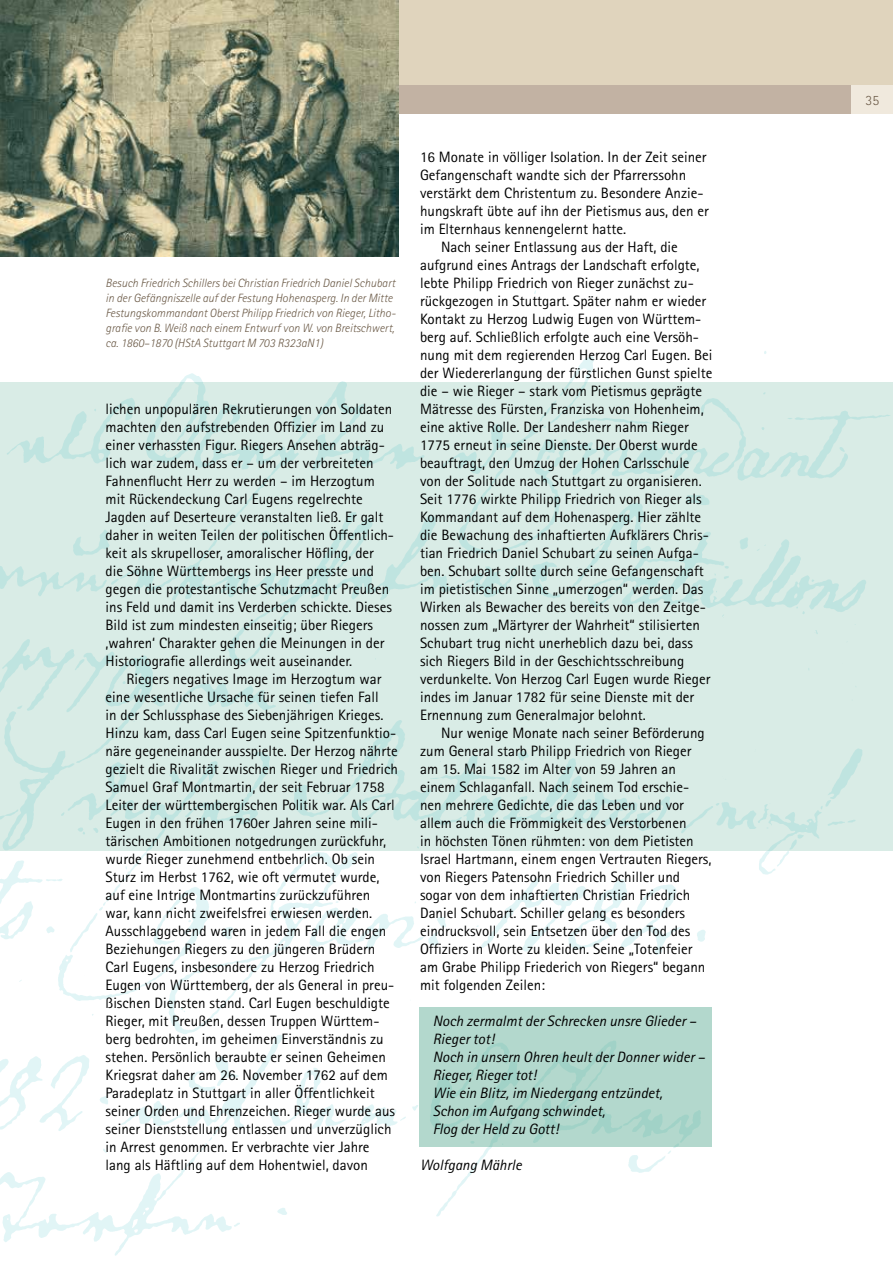
<style>
.page{position:relative;width:893px;height:1263px;background:#fff}
.page>*{position:absolute;margin:0;border:0;box-sizing:border-box;transform-origin:0 0}
.t1{font:15px/18px "Rotis Sans Serif";color:#000}
.t2{font:italic 15px/18px "Rotis Sans Serif";color:#000}
.t3{font:300 14.25px "Rotis Sans Serif";color:#6c5b48}
.t4{font:italic 300 12px/15px "Rotis Sans Serif";color:#6c5b48}
</style>
<div class="page">
<img style="left:0;top:290px;width:892px;height:966px">
<div style="left:0;top:0;width:892px;height:108px;background:#e0d4bd"></div>
<div style="left:0;top:85px;width:892px;height:29px;background:#c2b2a3"></div>
<div style="left:851px;top:85px;width:41px;height:29px;background:#f0e9dd"></div>
<img style="left:0;top:0;width:398px;height:256px">
<svg style="left:419px;top:1007px;width:292px;height:139px;background:#b0d7cc"></svg>
<p class="t4" style="left:105px;top:276px;width:291px">Besuch Friedrich Schillers bei Christian Friedrich Daniel Schubart in der Gefängniszelle auf der Festung Hohenasperg. In der Mitte Festungskommandant Oberst Philipp Friedrich von Rieger, Litho&shy;grafie von B. Weiß nach einem Entwurf von W. von Breitschwert, ca. 1860–1870 (HStA Stuttgart M 703 R323aN1)</p>
<p class="t1" style="left:105px;top:400px;width:290px">lichen unpopulären Rekrutierungen von Soldaten machten den aufstrebenden Offizier im Land zu einer verhassten Figur. Riegers Ansehen abträg&shy;lich war zudem, dass er – um der verbreiteten Fahnenflucht Herr zu werden – im Herzogtum mit Rückendeckung Carl Eugens regelrechte Jagden auf Deserteure veranstalten ließ. Er galt daher in weiten Teilen der politischen Öffentlich&shy;keit als skrupelloser, amoralischer Höfling, der die Söhne Württembergs ins Heer presste und gegen die protestantische Schutzmacht Preußen ins Feld und damit ins Verderben schickte. Dieses Bild ist zum mindesten einseitig; über Riegers ‚wahren‘ Charakter gehen die Meinungen in der Historiografie allerdings weit auseinander.</p>
<p class="t1" style="left:105px;top:670px;width:294px;text-indent:21px">Riegers negatives Image im Herzogtum war eine wesentliche Ursache für seinen tiefen Fall<br>in der Schlussphase des Siebenjährigen Krieges.<br>Hinzu kam, dass Carl Eugen seine Spitzenfunktio&shy;näre gegeneinander ausspielte. Der Herzog nährte gezielt die Rivalität zwischen Rieger und Friedrich Samuel Graf Montmartin, der seit Februar 1758<br>Leiter der württembergischen Politik war. Als Carl Eugen in den frühen 1760er Jahren seine mili&shy;tärischen Ambitionen notgedrungen zurückfuhr, wurde Rieger zunehmend entbehrlich. Ob sein Sturz im Herbst 1762, wie oft vermutet wurde, auf eine Intrige Montmartins zurückzuführen war, kann nicht zweifelsfrei erwiesen werden.<br>Ausschlaggebend waren in jedem Fall die engen Beziehungen Riegers zu den jüngeren Brüdern Carl Eugens, insbesondere zu Herzog Friedrich Eugen von Württemberg, der als General in preu&shy;ßischen Diensten stand. Carl Eugen beschuldigte Rieger, mit Preußen, dessen Truppen Württem&shy;berg bedrohten, im geheimen Einverständnis zu stehen. Persönlich beraubte er seinen Geheimen Kriegsrat daher am 26. November 1762 auf dem Paradeplatz in Stuttgart in aller Öffentlichkeit seiner Orden und Ehrenzeichen. Rieger wurde aus seiner Dienststellung entlassen und unverzüglich in Arrest genommen. Er verbrachte vier Jahre lang als Häftling auf dem Hohentwiel, davon</p>
<p class="t1" style="left:420px;top:148px;width:288px">16 Monate in völliger Isolation. In der Zeit seiner</p>
<p class="t1" style="left:420px;top:166px;width:268px">Gefangenschaft wandte sich der Pfarrerssohn</p>
<p class="t1" style="left:420px;top:184px;width:285px">verstärkt dem Christentum zu. Besondere Anzie-</p>
<p class="t1" style="left:420px;top:202px;width:290px">hungskraft übte auf ihn der Pietismus aus, den er</p>
<p class="t1" style="left:420px;top:220px;width:208px">im Elternhaus kennengelernt hatte.</p>
<p class="t1" style="left:441px;top:238px;width:238px">Nach seiner Entlassung aus der Haft, die</p>
<p class="t1" style="left:420px;top:256px;width:281px">aufgrund eines Antrags der Landschaft erfolgte,</p>
<p class="t1" style="left:420px;top:274px;width:275px">lebte Philipp Friedrich von Rieger zunächst zu-</p>
<p class="t1" style="left:420px;top:292px;width:287px">rückgezogen in Stuttgart. Später nahm er wieder</p>
<p class="t1" style="left:420px;top:310px;width:282px">Kontakt zu Herzog Ludwig Eugen von Württem-</p>
<p class="t1" style="left:420px;top:328px;width:280px">berg auf. Schließlich erfolgte auch eine Versöh-</p>
<p class="t1" style="left:420px;top:346px;width:294px">nung mit dem regierenden Herzog Carl Eugen. Bei</p>
<p class="t1" style="left:420px;top:364px;width:294px">der Wiedererlangung der fürstlichen Gunst spielte</p>
<p class="t1" style="left:420px;top:382px;width:283px">die – wie Rieger – stark vom Pietismus geprägte</p>
<p class="t1" style="left:420px;top:400px;width:285px">Mätresse des Fürsten, Franziska von Hohenheim,</p>
<p class="t1" style="left:420px;top:418px;width:270px">eine aktive Rolle. Der Landesherr nahm Rieger</p>
<p class="t1" style="left:420px;top:436px;width:279px">1775 erneut in seine Dienste. Der Oberst wurde</p>
<p class="t1" style="left:420px;top:454px;width:271px">beauftragt, den Umzug der Hohen Carlsschule</p>
<p class="t1" style="left:420px;top:472px;width:283px">von der Solitude nach Stuttgart zu organisieren.</p>
<p class="t1" style="left:420px;top:490px;width:283px">Seit 1776 wirkte Philipp Friedrich von Rieger als</p>
<p class="t1" style="left:420px;top:508px;width:283px">Kommandant auf dem Hohenasperg. Hier zählte</p>
<p class="t1" style="left:420px;top:526px;width:290px">die Bewachung des inhaftierten Aufklärers Chris-</p>
<p class="t1" style="left:420px;top:544px;width:280px">tian Friedrich Daniel Schubart zu seinen Aufga-</p>
<p class="t1" style="left:420px;top:562px;width:285px">ben. Schubart sollte durch seine Gefangenschaft</p>
<p class="t1" style="left:420px;top:580px;width:284px">im pietistischen Sinne „umerzogen“ werden. Das</p>
<p class="t1" style="left:420px;top:598px;width:287px">Wirken als Bewacher des bereits von den Zeitge-</p>
<p class="t1" style="left:420px;top:616px;width:281px">nossen zum „Märtyrer der Wahrheit“ stilisierten</p>
<p class="t1" style="left:420px;top:634px;width:274px">Schubart trug nicht unerheblich dazu bei, dass</p>
<p class="t1" style="left:420px;top:652px;width:266px">sich Riegers Bild in der Geschichtsschreibung</p>
<p class="t1" style="left:420px;top:670px;width:292px">verdunkelte. Von Herzog Carl Eugen wurde Rieger</p>
<p class="t1" style="left:420px;top:688px;width:276px">indes im Januar 1782 für seine Dienste mit der</p>
<p class="t1" style="left:420px;top:706px;width:227px">Ernennung zum Generalmajor belohnt.</p>
<p class="t1" style="left:441px;top:724px;width:265px">Nur wenige Monate nach seiner Beförderung</p>
<p class="t1" style="left:420px;top:742px;width:273px">zum General starb Philipp Friedrich von Rieger</p>
<p class="t1" style="left:420px;top:760px;width:257px">am 15. Mai 1582 im Alter von 59 Jahren an</p>
<p class="t1" style="left:420px;top:778px;width:271px">einem Schlaganfall. Nach seinem Tod erschie-</p>
<p class="t1" style="left:420px;top:796px;width:265px">nen mehrere Gedichte, die das Leben und vor</p>
<p class="t1" style="left:420px;top:814px;width:268px">allem auch die Frömmigkeit des Verstorbenen</p>
<p class="t1" style="left:420px;top:832px;width:275px">in höchsten Tönen rühmten: von dem Pietisten</p>
<p class="t1" style="left:420px;top:850px;width:293px">Israel Hartmann, einem engen Vertrauten Riegers,</p>
<p class="t1" style="left:420px;top:868px;width:261px">von Riegers Patensohn Friedrich Schiller und</p>
<p class="t1" style="left:420px;top:886px;width:271px">sogar von dem inhaftierten Christian Friedrich</p>
<p class="t1" style="left:420px;top:904px;width:266px">Daniel Schubart. Schiller gelang es besonders</p>
<p class="t1" style="left:420px;top:922px;width:272px">eindrucksvoll, sein Entsetzen über den Tod des</p>
<p class="t1" style="left:420px;top:940px;width:274px">Offiziers in Worte zu kleiden. Seine „Totenfeier</p>
<p class="t1" style="left:420px;top:958px;width:287px">am Grabe Philipp Friederich von Riegers“ begann</p>
<p class="t1" style="left:420px;top:976px;width:126px">mit folgenden Zeilen:</p>
<p class="t2" style="left:433px;top:1012px;width:273px">Noch zermalmt der Schrecken unsre Glieder –<br>Rieger tot!<br>Noch in unsern Ohren heult der Donner wider –<br>Rieger, Rieger tot!<br>Wie ein Blitz, im Niedergang entzündet,<br>Schon im Aufgang schwindet,<br>Flog der Held zu Gott!</p>
<p class="t2" style="left:420px;top:1156px;width:103px">Wolfgang Mährle</p>
<p class="t3" style="left:865px;top:92px;width:15px">35</p>
</div>
